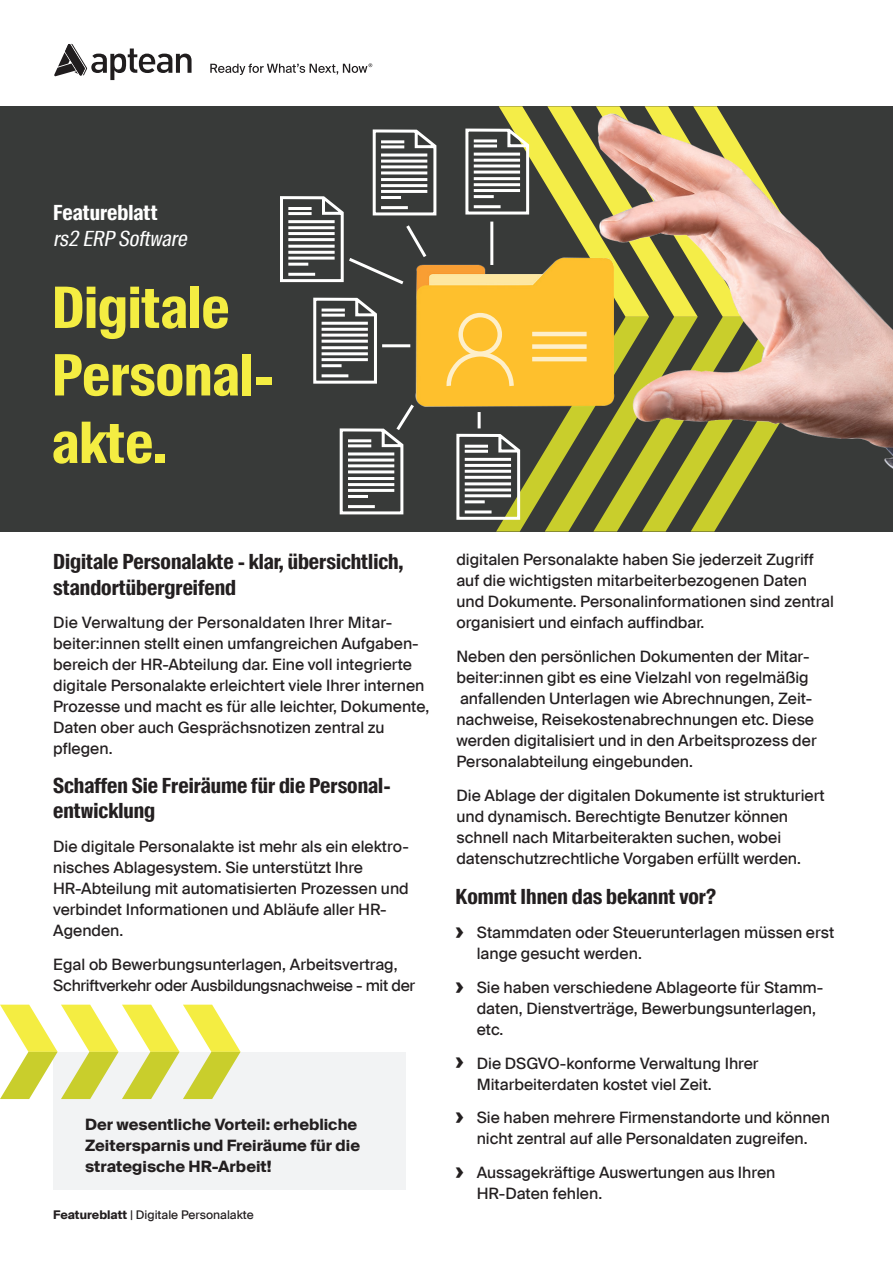
<style>
.page{position:relative;width:893px;height:1263px;background:#fff}
.page>*{position:absolute;margin:0;border:0;box-sizing:border-box;transform-origin:0 0}
.t1{font:700 57px/67.5px "Suisse Intl Cond";color:#f4ed42}
.Body_Text{font:700 21px/25.5px "Suisse Intl Cond";color:#231f20}
.Subtitle{font:italic 21px "Suisse Intl Cond";color:#fff}
.Subtitle-2{font:700 21px "Suisse Intl Cond";color:#fff}
.Body_Text-2{font:15.75px/21px "Suisse Intl";color:#231f20}
.Body_Text-3{font:15.75px/21px "Suisse Intl";letter-spacing:-.02em;color:#231f20}
.Body_Text-4{font:700 15.75px/21px "Suisse Intl";color:#231f20}
.t2{font:12px "Suisse Intl";color:#231f20}
.s1{font-weight:700}
.s2{font-weight:700;font-size:22.8px}
</style>
<div class="page">
<div style="left:0;top:106px;width:583px;height:425px;background:#383a39"></div>
<div style="left:53px;top:1052px;width:353px;height:137px;background:#f2f3f4"></div>
<svg style="left:0;top:1005px;width:241px;height:94px"></svg>
<img style="left:387px;top:106px;width:506px;height:426px">
<svg style="left:313px;top:297px;width:64px;height:87px"></svg>
<svg style="left:339px;top:401px;width:78px;height:115px"></svg>
<svg style="left:280px;top:128px;width:158px;height:159px"></svg>
<hr style="left:382px;top:344px;width:28px;height:3px;background:#fff">
<svg style="left:445px;top:106px;width:398px;height:425px"></svg>
<svg style="left:54px;top:44px;width:138px;height:36px"></svg>
<svg style="left:210px;top:63px;width:162px;height:12px"></svg>
<p class="Subtitle-2" style="left:53px;top:201px;width:106px">Featureblatt</p>
<p class="Subtitle" style="left:53px;top:226px;width:139px">rs2 ERP Software</p>
<p class="t1" style="left:52px;top:275px;width:223px">Digitale<br>Personal&shy;akte.</p>
<p class="Body_Text" style="left:53px;top:549px;width:352px">Digitale Personalakte - klar, übersichtlich, standortübergreifend</p>
<p class="Body_Text-2" style="left:53px;top:612px;width:378px">Die Verwaltung der Personaldaten Ihrer Mitar&shy;beiter:innen stellt einen umfangreichen Aufgaben&shy;bereich der HR-Abteilung dar. Eine voll integrierte digitale Personalakte erleichtert viele Ihrer internen Prozesse und macht es für alle leichter, Dokumente, Daten ober auch Gesprächsnotizen zentral zu pflegen.</p>
<p class="Body_Text" style="left:53px;top:773px;width:339px">Schaffen Sie Freiräume für die Personal&shy;entwicklung</p>
<p class="Body_Text-2" style="left:53px;top:836px;width:357px">Die digitale Personalakte ist mehr als ein elektro&shy;nisches Ablagesystem. Sie unterstützt Ihre HR-Abteilung mit automatisierten Prozessen und verbindet Informationen und Abläufe aller HR-Agenden.</p>
<p class="Body_Text-3" style="left:53px;top:954px;width:364px">Egal ob Bewerbungsunterlagen, Arbeitsvertrag,<br>Schriftverkehr oder Ausbildungsnachweise - mit der</p>
<p class="Body_Text-4" style="left:85px;top:1114px;width:277px">Der wesentliche Vorteil: erhebliche<br>Zeitersparnis und Freiräume für die strategische HR-Arbeit!</p>
<p class="t2" style="left:53px;top:1208px;width:202px"><span class="s1">Featureblatt</span> | Digitale Personalakte</p>
<p class="Body_Text-2" style="left:456px;top:549px;width:379px">digitalen Personalakte haben Sie jederzeit Zugriff auf die wichtigsten mitarbeiterbezogenen Daten und Dokumente. Personalinformationen sind zentral organisiert und einfach auffindbar.</p>
<p class="Body_Text-2" style="left:456px;top:646px;width:362px">Neben den persönlichen Dokumenten der Mitar&shy;beiter:innen gibt es eine Vielzahl von regelmäßig anfallenden Unterlagen wie Abrechnungen, Zeit&shy;nachweise, Reisekostenabrechnungen etc. Diese werden digitalisiert und in den Arbeitsprozess der Personalabteilung eingebunden.</p>
<p class="Body_Text-2" style="left:456px;top:784px;width:370px">Die Ablage der digitalen Dokumente ist strukturiert und dynamisch. Berechtigte Benutzer können schnell nach Mitarbeiterakten suchen, wobei datenschutzrechtliche Vorgaben erfüllt werden.</p>
<p class="Body_Text" style="left:455px;top:884px;width:262px">Kommt Ihnen das bekannt vor?</p>
<p class="Body_Text-2" style="left:477px;top:922px;width:359px;text-indent:-21px"><span class="s2">›</span> Stammdaten oder Steuerunterlagen müssen erst lange gesucht werden.</p>
<p class="Body_Text-2" style="left:477px;top:977px;width:348px;text-indent:-21px"><span class="s2">›</span> Sie haben verschiedene Ablageorte für Stamm&shy;daten, Dienstverträge, Bewerbungsunterlagen, etc.</p>
<p class="Body_Text-2" style="left:477px;top:1053px;width:283px;text-indent:-21px"><span class="s2">›</span> Die DSGVO-konforme Verwaltung Ihrer<br>Mitarbeiterdaten kostet viel Zeit.</p>
<p class="Body_Text-2" style="left:455px;top:1107px;width:376px;text-align:center"><span class="s2">›</span> Sie haben mehrere Firmenstandorte und können nicht zentral auf alle Personaldaten zugreifen.</p>
<p class="Body_Text-2" style="left:477px;top:1162px;width:300px;text-indent:-21px"><span class="s2">›</span> Aussagekräftige Auswertungen aus Ihren<br>HR-Daten fehlen.</p>
</div>
